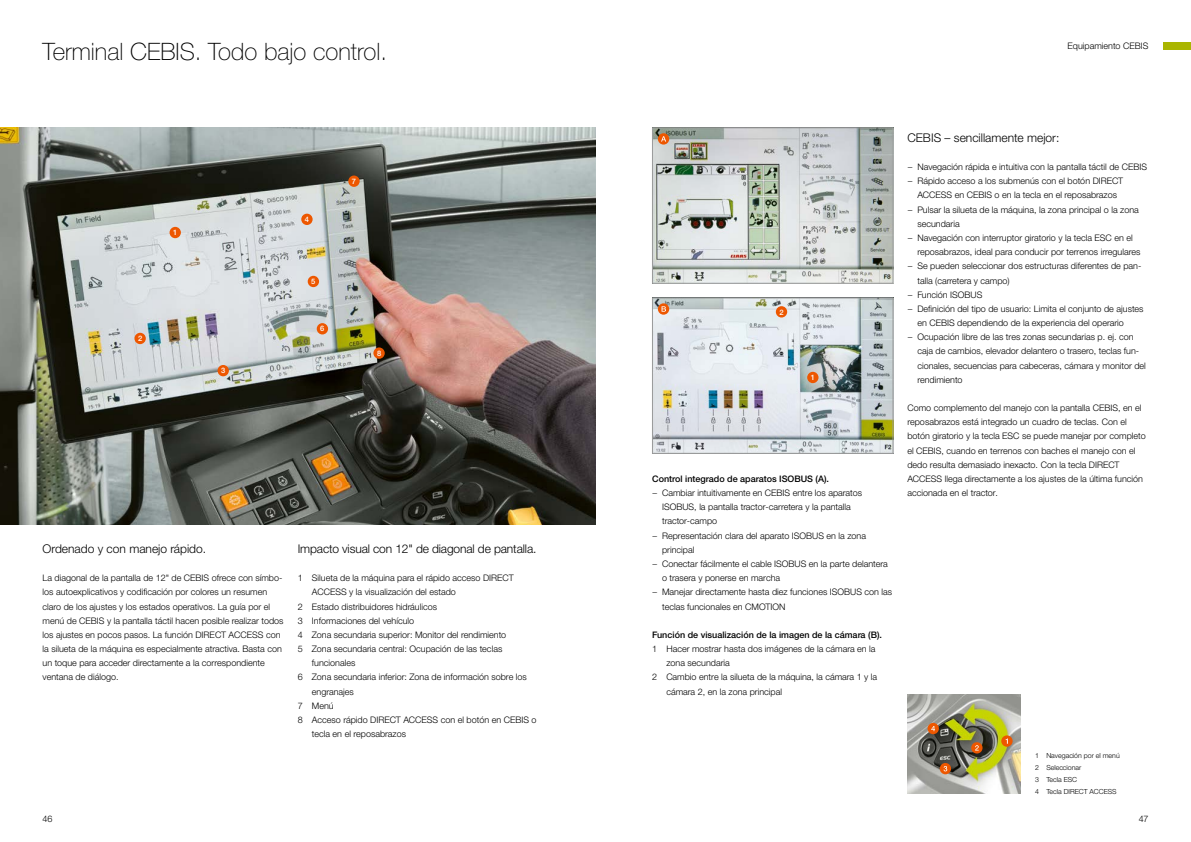
<style>
.page{position:relative;width:1191px;height:842px;background:#fff}
.page>*{position:absolute;margin:0;border:0;box-sizing:border-box;transform-origin:0 0}
.t1{font:100 24px "CLAAS Helvetica Neue";color:#000}
.t2{font:300 12px "CLAAS Helvetica Neue";color:#000}
.t3{font:300 9px/14.2px "CLAAS Helvetica Neue";color:#000}
.t4{font:500 9px "CLAAS Helvetica Neue";color:#000}
.t5{font:500 7.5px "CLAAS Helvetica Neue";color:#fff}
.t6{font:300 7px/11.8px "CLAAS Helvetica Neue";color:#000}
</style>
<div class="page">
<div style="left:1162px;top:43px;width:29px;height:7px;background:#aab500"></div>
<img style="left:654px;top:130px;width:237px;height:151px">
<div style="left:652px;top:128px;width:241px;height:155px;border:1px solid #9d9e9e"></div>
<img style="left:654px;top:300px;width:237px;height:152px">
<div style="left:652px;top:298px;width:241px;height:156px;border:1px solid #9d9e9e"></div>
<img style="left:0;top:128px;width:595px;height:396px">
<div style="left:217px;top:365px;width:12px;height:11px;background:#ed5700;border-radius:50%"></div>
<div style="left:373px;top:347px;width:12px;height:12px;background:#ed5700;border-radius:50%"></div>
<div style="left:301px;top:214px;width:12px;height:11px;background:#ed5700;border-radius:50%"></div>
<div style="left:308px;top:276px;width:11px;height:11px;background:#ed5700;border-radius:50%"></div>
<div style="left:348px;top:176px;width:12px;height:11px;background:#ed5700;border-radius:50%"></div>
<div style="left:170px;top:227px;width:11px;height:11px;background:#ed5700;border-radius:50%"></div>
<div style="left:134px;top:333px;width:12px;height:11px;background:#ed5700;border-radius:50%"></div>
<div style="left:317px;top:323px;width:11px;height:11px;background:#ed5700;border-radius:50%"></div>
<div style="left:658px;top:133px;width:11px;height:12px;background:#ed5700;border-radius:50%"></div>
<svg style="left:661px;top:136px;width:5px;height:6px"></svg>
<div style="left:658px;top:303px;width:11px;height:12px;background:#ed5700;border-radius:50%"></div>
<svg style="left:661px;top:306px;width:5px;height:6px"></svg>
<div style="left:807px;top:372px;width:11px;height:11px;background:#ed5700;border-radius:50%"></div>
<div style="left:776px;top:306px;width:11px;height:11px;background:#ed5700;border-radius:50%"></div>
<img style="left:907px;top:694px;width:113px;height:100px">
<svg style="left:971px;top:742px;width:11px;height:11px"></svg>
<svg style="left:975px;top:745px;width:3px;height:5px"></svg>
<svg style="left:939px;top:763px;width:12px;height:11px"></svg>
<svg style="left:943px;top:766px;width:4px;height:5px"></svg>
<div style="left:927px;top:723px;width:12px;height:11px;background:#ed5700;border-radius:50%"></div>
<svg style="left:931px;top:726px;width:4px;height:5px"></svg>
<svg style="left:1001px;top:735px;width:11px;height:12px"></svg>
<h1 class="t1" style="left:43px;top:36px;width:346px">Terminal CEBIS. Todo bajo control.</h1>
<p class="t5" style="left:173px;top:228px;width:6px">1</p>
<p class="t5" style="left:138px;top:334px;width:6px">2</p>
<p class="t5" style="left:221px;top:366px;width:6px">3</p>
<p class="t5" style="left:305px;top:214px;width:6px">4</p>
<p class="t5" style="left:311px;top:277px;width:6px">5</p>
<p class="t5" style="left:320px;top:324px;width:6px">6</p>
<p class="t5" style="left:352px;top:176px;width:6px">7</p>
<p class="t5" style="left:377px;top:348px;width:6px">8</p>
<h2 class="t2" style="left:43px;top:541px;width:165px">Ordenado y con manejo rápido.</h2>
<p class="t3" style="left:43px;top:571px;width:242px">La diagonal de la pantalla de 12" de CEBIS ofrece con símbo&shy;los autoexplicativos y codificación por colores un resumen claro de los ajustes y los estados operativos. La guía por el menú de CEBIS y la pantalla táctil hacen posible realizar todos los ajustes en pocos pasos. La función DIRECT ACCESS con la silueta de la máquina es especialmente atractiva. Basta con un toque para acceder directamente a la correspondiente ventana de diálogo.</p>
<h2 class="t2" style="left:298px;top:541px;width:240px">Impacto visual con 12" de diagonal de pantalla.</h2>
<p class="t3" style="left:298px;top:571px;width:217px">1 Silueta de la máquina para el rápido acceso DIRECT</p>
<p class="t3" style="left:312px;top:585px;width:145px">ACCESS y la visualización del estado</p>
<p class="t3" style="left:298px;top:599px;width:141px">2 Estado distribuidores hidráulicos</p>
<p class="t3" style="left:298px;top:614px;width:118px">3 Informaciones del vehículo</p>
<p class="t3" style="left:298px;top:628px;width:210px">4 Zona secundaria superior: Monitor del rendimiento</p>
<p class="t3" style="left:298px;top:642px;width:206px">5 Zona secundaria central: Ocupación de las teclas</p>
<p class="t3" style="left:312px;top:656px;width:45px">funcionales</p>
<p class="t3" style="left:298px;top:670px;width:231px">6 Zona secundaria inferior: Zona de información sobre los</p>
<p class="t3" style="left:312px;top:684px;width:43px">engranajes</p>
<p class="t3" style="left:298px;top:699px;width:38px">7 Menú</p>
<p class="t3" style="left:298px;top:713px;width:240px">8 Acceso rápido DIRECT ACCESS con el botón en CEBIS o</p>
<p class="t3" style="left:312px;top:727px;width:96px">tecla en el reposabrazos</p>
<p class="t3" style="left:1067px;top:39px;width:82px">Equipamiento CEBIS</p>
<p class="t5" style="left:779px;top:307px;width:6px">2</p>
<p class="t5" style="left:810px;top:373px;width:6px">1</p>
<p class="t4" style="left:652px;top:473px;width:178px">Control integrado de aparatos ISOBUS (A).</p>
<p class="t3" style="left:652px;top:486px;width:211px">− Cambiar intuitivamente en CEBIS entre los aparatos</p>
<p class="t3" style="left:662px;top:500px;width:190px">ISOBUS, la pantalla tractor-carretera y la pantalla</p>
<p class="t3" style="left:662px;top:514px;width:57px">tractor-campo</p>
<p class="t3" style="left:652px;top:528px;width:215px">− Representación clara del aparato ISOBUS en la zona</p>
<p class="t3" style="left:662px;top:543px;width:34px">principal</p>
<p class="t3" style="left:652px;top:557px;width:237px">− Conectar fácilmente el cable ISOBUS en la parte delantera</p>
<p class="t3" style="left:662px;top:571px;width:120px">o trasera y ponerse en marcha</p>
<p class="t3" style="left:652px;top:585px;width:242px">− Manejar directamente hasta diez funciones ISOBUS con las</p>
<p class="t3" style="left:662px;top:599px;width:125px">teclas funcionales en CMOTION</p>
<p class="t4" style="left:652px;top:629px;width:231px">Función de visualización de la imagen de la cámara (B).</p>
<p class="t3" style="left:652px;top:642px;width:225px">1 Hacer mostrar hasta dos imágenes de la cámara en la</p>
<p class="t3" style="left:666px;top:656px;width:65px">zona secundaria</p>
<p class="t3" style="left:652px;top:670px;width:226px">2 Cambio entre la silueta de la máquina, la cámara 1 y la</p>
<p class="t3" style="left:666px;top:684px;width:117px">cámara 2, en la zona principal</p>
<h2 class="t2" style="left:907px;top:130px;width:153px">CEBIS – sencillamente mejor:</h2>
<p class="t3" style="left:907px;top:160px;width:241px">− Navegación rápida e intuitiva con la pantalla táctil de CEBIS</p>
<p class="t3" style="left:907px;top:174px;width:217px">− Rápido acceso a los submenús con el botón DIRECT</p>
<p class="t3" style="left:917px;top:188px;width:201px">ACCESS en CEBIS o en la tecla en el reposabrazos</p>
<p class="t3" style="left:907px;top:202px;width:233px">− Pulsar la silueta de la máquina, la zona principal o la zona</p>
<p class="t3" style="left:917px;top:217px;width:44px">secundaria</p>
<p class="t3" style="left:907px;top:231px;width:227px">− Navegación con interruptor giratorio y la tecla ESC en el</p>
<p class="t3" style="left:917px;top:245px;width:225px">reposabrazos, ideal para conducir por terrenos irregulares</p>
<p class="t3" style="left:907px;top:259px;width:235px">− Se pueden seleccionar dos estructuras diferentes de pan-</p>
<p class="t3" style="left:917px;top:273px;width:94px">talla (carretera y campo)</p>
<p class="t3" style="left:907px;top:288px;width:76px">− Función ISOBUS</p>
<p class="t3" style="left:907px;top:302px;width:238px">− Definición del tipo de usuario: Limita el conjunto de ajustes</p>
<p class="t3" style="left:917px;top:316px;width:208px">en CEBIS dependiendo de la experiencia del operario</p>
<p class="t3" style="left:907px;top:330px;width:228px">− Ocupación libre de las tres zonas secundarias p. ej. con</p>
<p class="t3" style="left:917px;top:344px;width:223px">caja de cambios, elevador delantero o trasero, teclas fun-</p>
<p class="t3" style="left:917px;top:358px;width:230px">cionales, secuencias para cabeceras, cámara y monitor del</p>
<p class="t3" style="left:917px;top:373px;width:47px">rendimiento</p>
<p class="t3" style="left:907px;top:401px;width:240px">Como complemento del manejo con la pantalla CEBIS, en el reposabrazos está integrado un cuadro de teclas. Con el botón giratorio y la tecla ESC se puede manejar por completo el CEBIS, cuando en terrenos con baches el manejo con el dedo resulta demasiado inexacto. Con la tecla DIRECT ACCESS llega directamente a los ajustes de la última función accionada en el tractor.</p>
<p class="t6" style="left:1035px;top:750px;width:86px">1 Navegación por el menú<br>2 Seleccionar<br>3 Tecla ESC<br>4 Tecla DIRECT ACCESS</p>
<p class="t3" style="left:43px;top:812px;width:12px">46</p>
<p class="t3" style="left:1138px;top:812px;width:11px">47</p>
</div>
